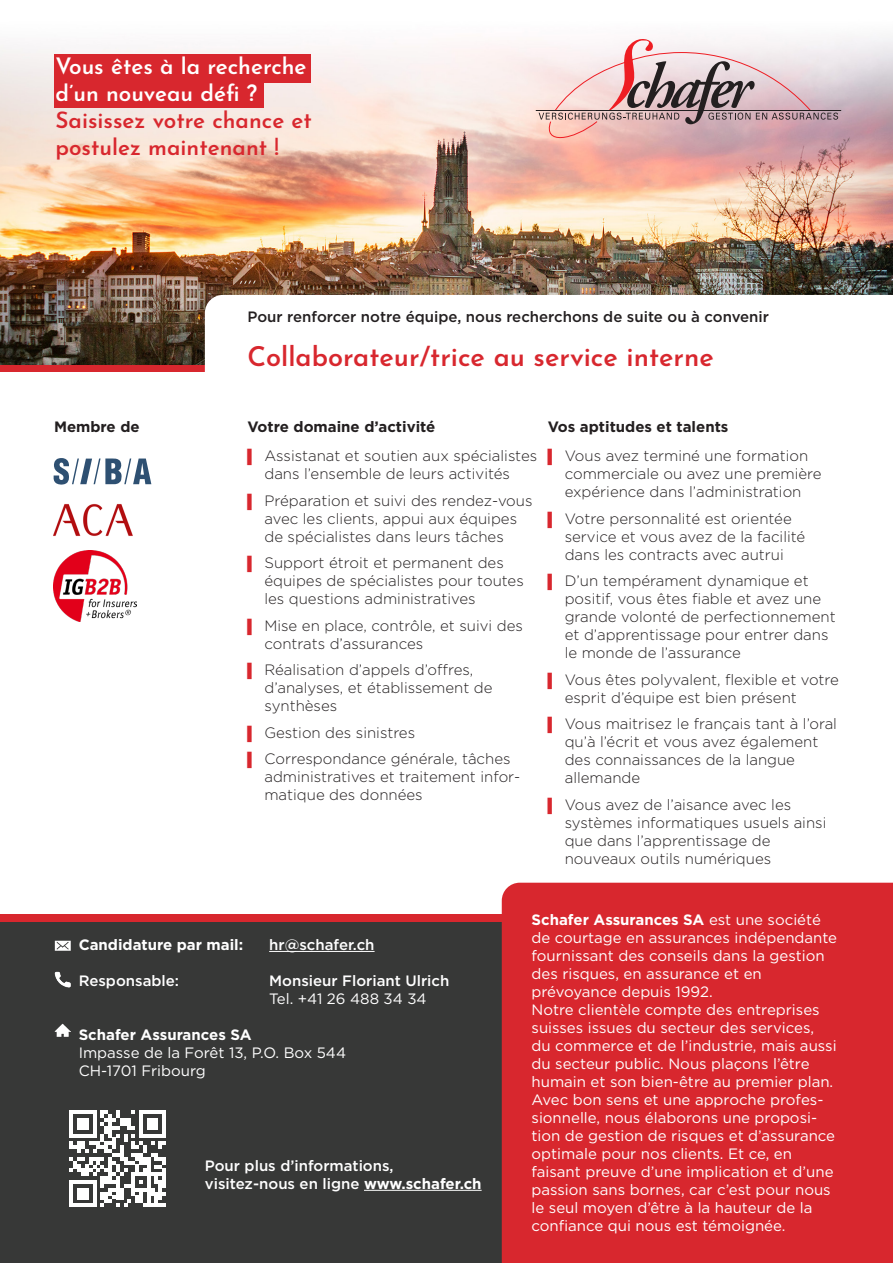
<style>
.page{position:relative;width:893px;height:1263px;background:#fff}
.page>*{position:absolute;margin:0;border:0;box-sizing:border-box;transform-origin:0 0}
.t1{font:600 27px "Josefin Sans";color:#d8272e}
.t2{font:600 22.5px "Josefin Sans";color:#d8272e}
.t3{font:600 22.5px "Josefin Sans";color:#fff}
.t4{font:300 15px/18px "Gotham";color:#231f20}
.t5{font:15px/18px "Gotham";color:#fff}
.t6{font:500 15px "Gotham";color:#fff}
.t7{font:500 15px "Gotham";color:#231f20}
.t8{font:700 15px "Gotham";color:#231f20}
.t9{font:700 15px "Gotham";color:#fff}
.s1{font-family:"Arial";font-weight:400;font-size:13.5px;color:#d8272e}
.s2{font-weight:700}
</style>
<div class="page">
<div style="left:0;top:364px;width:893px;height:7px;background:#d8272e"></div>
<img style="left:0;top:38px;width:893px;height:326px">
<svg style="left:205px;top:295px;width:688px;height:619px"></svg>
<div style="left:0;top:914px;width:548px;height:349px;background:#373837"></div>
<hr style="left:694px;top:110px;width:147px;height:1px;background:#231f20">
<hr style="left:536px;top:110px;width:165px;height:1px;background:#231f20">
<svg style="left:539px;top:38px;width:299px;height:106px"></svg>
<hr style="left:269px;top:951px;width:106px;height:1px;background:#fff">
<div style="left:0;top:914px;width:548px;height:7px;background:#d8272e"></div>
<img style="left:54px;top:940px;width:16px;height:11px">
<img style="left:54px;top:972px;width:16px;height:15px">
<img style="left:54px;top:1024px;width:16px;height:13px">
<hr style="left:364px;top:1190px;width:118px;height:1px;background:#fff">
<div style="left:502px;top:883px;width:391px;height:380px;background:#d8272e"></div>
<div style="left:54px;top:54px;width:256px;height:28px;background:#d8272e"></div>
<div style="left:54px;top:79px;width:210px;height:29px;background:#d8272e"></div>
<svg style="left:69px;top:1110px;width:97px;height:97px"></svg>
<svg style="left:54px;top:458px;width:97px;height:27px"></svg>
<img style="left:53px;top:504px;width:80px;height:32px">
<img style="left:54px;top:550px;width:82px;height:72px">
<p class="t3" style="left:56px;top:47px;width:253px">Vous êtes à la recherche</p>
<p class="t3" style="left:56px;top:74px;width:203px">d’un nouveau défi ?</p>
<p class="t2" style="left:56px;top:101px;width:258px">Saisissez votre chance et</p>
<p class="t2" style="left:56px;top:128px;width:225px">postulez maintenant !</p>
<p class="t7" style="left:247px;top:307px;width:523px">Pour renforcer notre équipe, nous recherchons de suite ou à convenir</p>
<p class="t8" style="left:54px;top:417px;width:87px">Membre de</p>
<p class="t1" style="left:247px;top:333px;width:468px">Collaborateur/trice au service interne</p>
<p class="t8" style="left:247px;top:417px;width:189px">Votre domaine d’activité</p>
<p class="t4" style="left:264px;top:446px;width:274px;text-indent:-17px"><span class="s1">▌</span> Assistanat et soutien aux spécialistes dans l’ensemble de leurs activités</p>
<p class="t4" style="left:264px;top:491px;width:270px;text-indent:-17px"><span class="s1">▌</span> Préparation et suivi des rendez-vous avec les clients, appui aux équipes de spécialistes dans leurs tâches</p>
<p class="t4" style="left:264px;top:553px;width:261px;text-indent:-17px"><span class="s1">▌</span> Support étroit et permanent des équipes de spécialistes pour toutes les questions administratives</p>
<p class="t4" style="left:264px;top:616px;width:260px;text-indent:-17px"><span class="s1">▌</span> Mise en place, contrôle, et suivi des contrats d’assurances</p>
<p class="t4" style="left:264px;top:660px;width:230px;text-indent:-17px"><span class="s1">▌</span> Réalisation d’appels d’offres, d’analyses, et établissement de synthèses</p>
<p class="t4" style="left:247px;top:723px;width:169px"><span class="s1">▌</span> Gestion des sinistres</p>
<p class="t4" style="left:264px;top:749px;width:257px;text-indent:-17px"><span class="s1">▌</span> Correspondance générale, tâches administratives et traitement infor&shy;matique des données</p>
<p class="t8" style="left:548px;top:417px;width:182px">Vos aptitudes et talents</p>
<p class="t4" style="left:565px;top:446px;width:258px;text-indent:-17px"><span class="s1">▌</span> Vous avez terminé une formation commerciale ou avez une première expérience dans l’administration</p>
<p class="t4" style="left:565px;top:509px;width:242px;text-indent:-17px"><span class="s1">▌</span> Votre personnalité est orientée service et vous avez de la facilité dans les contracts avec autrui</p>
<p class="t4" style="left:565px;top:571px;width:273px;text-indent:-17px"><span class="s1">▌</span> D’un tempérament dynamique et positif, vous êtes fiable et avez une grande volonté de perfectionnement et d’apprentissage pour entrer dans le monde de l’assurance</p>
<p class="t4" style="left:565px;top:670px;width:276px;text-indent:-17px"><span class="s1">▌</span> Vous êtes polyvalent, flexible et votre esprit d’équipe est bien présent</p>
<p class="t4" style="left:565px;top:714px;width:274px;text-indent:-17px"><span class="s1">▌</span> Vous maitrisez le français tant à l’oral qu’à l’écrit et vous avez également des connaissances de la langue allemande</p>
<p class="t4" style="left:565px;top:795px;width:263px;text-indent:-17px"><span class="s1">▌</span> Vous avez de l’aisance avec les systèmes informatiques usuels ainsi que dans l’apprentissage de nouveaux outils numériques</p>
<p class="t9" style="left:79px;top:935px;width:166px">Candidature par mail:</p>
<p class="t6" style="left:269px;top:935px;width:107px">hr@schafer.ch</p>
<p class="t6" style="left:79px;top:971px;width:102px">Responsable:</p>
<p class="t6" style="left:269px;top:971px;width:182px">Monsieur Floriant Ulrich</p>
<p class="t5" style="left:269px;top:989px;width:159px">Tel. +41 26 488 34 34</p>
<p class="t9" style="left:79px;top:1025px;width:174px">Schafer Assurances SA</p>
<p class="t5" style="left:79px;top:1043px;width:269px">Impasse de la Forêt 13, P.O. Box 544<br>CH-1701 Fribourg</p>
<p class="t6" style="left:205px;top:1156px;width:190px">Pour plus d’informations,</p>
<p class="t6" style="left:205px;top:1174px;width:278px">visitez-nous en ligne <span class="s2">www.schafer.ch</span></p>
<p class="t5" style="left:531px;top:910px;width:307px"><span class="s2">Schafer Assurances SA</span> est une société de courtage en assurances indépendante fournissant des conseils dans la gestion des risques, en assurance et en prévoyance depuis 1992.<br>Notre clientèle compte des entreprises suisses issues du secteur des services,<br>du commerce et de l’industrie, mais aussi du secteur public. Nous plaçons l’être humain et son bien-être au premier plan.<br>Avec bon sens et une approche profes&shy;sionnelle, nous élaborons une proposi&shy;tion de gestion de risques et d’assurance optimale pour nos clients. Et ce, en faisant preuve d’une implication et d’une passion sans bornes, car c’est pour nous le seul moyen d’être à la hauteur de la confiance qui nous est témoignée.</p>
</div>
